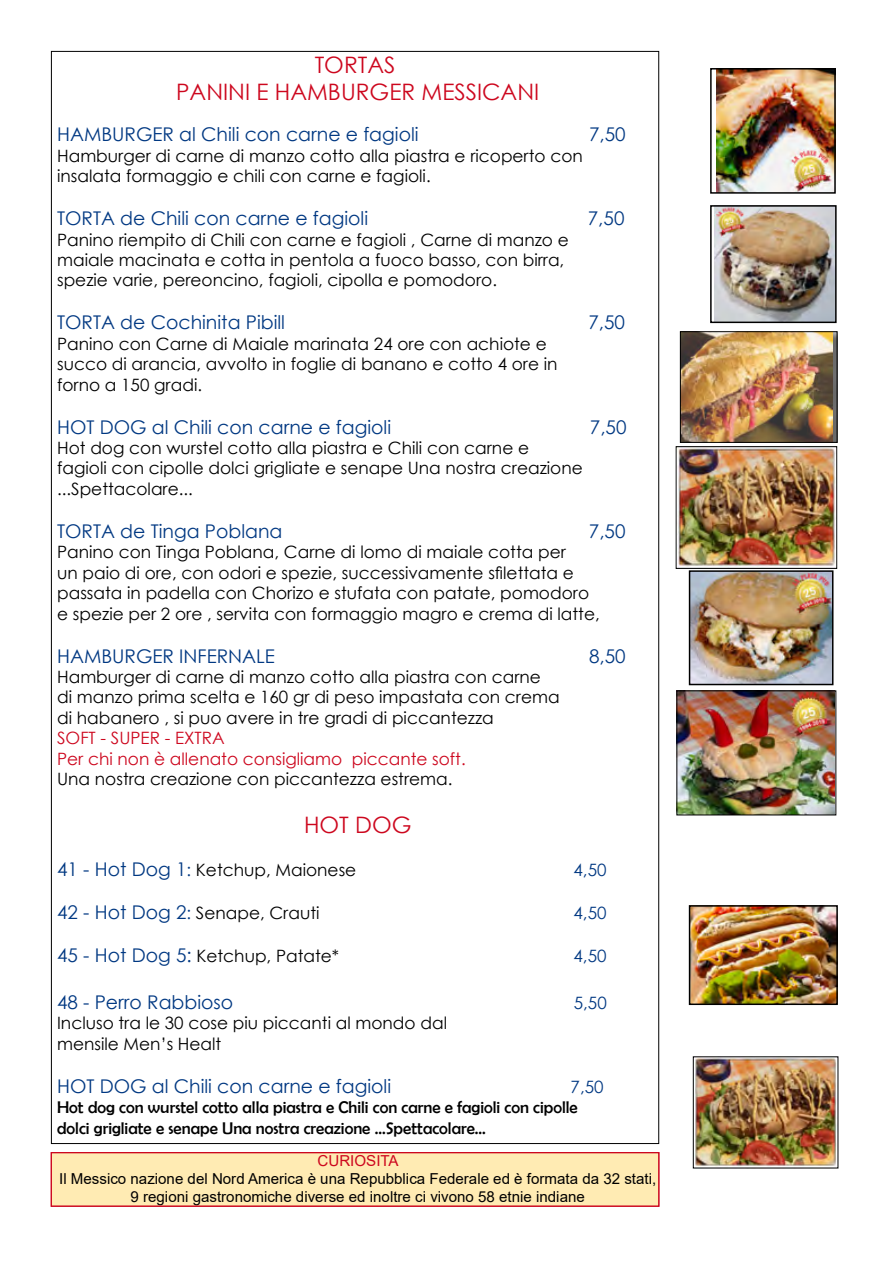
<style>
.page{position:relative;width:893px;height:1263px;background:#fff}
.page>*{position:absolute;margin:0;border:0;box-sizing:border-box;transform-origin:0 0}
.t1{font:22.65px/27.2px "Century Gothic";color:#cd071e;text-align:center}
.t2{font:18.9px "Century Gothic";color:#003882}
.t3{font:16.95px/20.4px "Century Gothic";color:#000}
.t4{font:16.95px/20.4px "Berlin Sans FB";color:#000}
.t5{font:16.95px/20.4px "Century Gothic";color:#cd071e}
.t6{font:16.95px "Century Gothic";color:#003882}
.t7{font:15.15px/18.1px "Arial";color:#000;text-align:center}
.t8{font:15.15px "Arial";color:#cd071e}
.s1{font-size:18.9px;color:#003882}
.s2{color:#003882}
</style>
<div class="page">
<img style="left:714px;top:208px;width:120px;height:112px">
<div style="left:710px;top:205px;width:127px;height:118px;border:2px solid #000"></div>
<img style="left:716px;top:71px;width:117px;height:120px">
<div style="left:710px;top:68px;width:126px;height:126px;border:2px solid #000"></div>
<img style="left:679px;top:693px;width:155px;height:120px">
<div style="left:677px;top:691px;width:159px;height:124px;border:1px solid #000"></div>
<img style="left:682px;top:334px;width:150px;height:106px">
<img style="left:678px;top:448px;width:157px;height:118px">
<img style="left:695px;top:1059px;width:141px;height:107px">
<img style="left:692px;top:908px;width:143px;height:94px">
<div style="left:689px;top:905px;width:149px;height:100px;border:2px solid #000"></div>
<img style="left:692px;top:573px;width:138px;height:109px">
<div style="left:689px;top:570px;width:144px;height:115px;border:2px solid #000"></div>
<div style="left:51px;top:1152px;width:608px;height:52px;background:#ffebb3"></div>
<h1 class="t1" style="left:176px;top:50px;width:365px">TORTAS<br>PANINI E HAMBURGER MESSICANI</h1>
<p class="t2" style="left:57px;top:121px;width:363px">HAMBURGER al Chili con carne e fagioli</p>
<p class="t2" style="left:589px;top:121px;width:38px">7,50</p>
<p class="t3" style="left:57px;top:145px;width:527px">Hamburger di carne di manzo cotto alla piastra e ricoperto con insalata formaggio e chili con carne e fagioli.</p>
<p class="t2" style="left:57px;top:205px;width:312px">TORTA de Chili con carne e fagioli</p>
<p class="t2" style="left:588px;top:205px;width:38px">7,50</p>
<p class="t3" style="left:57px;top:229px;width:513px">Panino riempito di Chili con carne e fagioli , Carne di manzo e maiale macinata e cotta in pentola a fuoco basso, con birra, spezie varie, pereoncino, fagioli, cipolla e pomodoro.</p>
<p class="t2" style="left:57px;top:309px;width:229px">TORTA de Cochinita Pibill</p>
<p class="t2" style="left:588px;top:309px;width:38px">7,50</p>
<p class="t3" style="left:57px;top:333px;width:502px">Panino con Carne di Maiale marinata 24 ore con achiote e succo di arancia, avvolto in foglie di banano e cotto 4 ore in forno a 150 gradi.</p>
<p class="t2" style="left:57px;top:414px;width:336px">HOT DOG al Chili con carne e fagioli</p>
<p class="t2" style="left:590px;top:414px;width:38px">7,50</p>
<p class="t3" style="left:57px;top:437px;width:527px">Hot dog con wurstel cotto alla piastra e Chili con carne e fagioli con cipolle dolci grigliate e senape Una nostra creazione ...Spettacolare...</p>
<p class="t2" style="left:57px;top:518px;width:227px">TORTA de Tinga Poblana</p>
<p class="t2" style="left:589px;top:518px;width:38px">7,50</p>
<p class="t3" style="left:57px;top:542px;width:544px">Panino con Tinga Poblana, Carne di lomo di maiale cotta per<br>un paio di ore, con odori e spezie, successivamente sfilettata e passata in padella con Chorizo e stufata con patate, pomodoro e spezie per 2 ore , servita con formaggio magro e crema di latte,</p>
<p class="t2" style="left:57px;top:642px;width:219px">HAMBURGER INFERNALE</p>
<p class="t2" style="left:589px;top:642px;width:38px">8,50</p>
<p class="t3" style="left:57px;top:666px;width:504px">Hamburger di carne di manzo cotto alla piastra con carne di manzo prima scelta e 160 gr di peso impastata con crema di habanero , si puo avere in tre gradi di piccantezza</p>
<p class="t5" style="left:57px;top:728px;width:410px">SOFT - SUPER - EXTRA<br>Per chi non è allenato consigliamo piccante soft.</p>
<p class="t3" style="left:57px;top:768px;width:397px">Una nostra creazione con piccantezza estrema.</p>
<h1 class="t1" style="left:304px;top:810px;width:109px">HOT DOG</h1>
<p class="t3" style="left:57px;top:859px;width:301px"><span class="s1">41 - Hot Dog 1</span><span class="s2">:</span> Ketchup, Maionese</p>
<p class="t6" style="left:574px;top:858px;width:34px">4,50</p>
<p class="t3" style="left:57px;top:902px;width:264px"><span class="s1">42 - Hot Dog 2</span><span class="s2">:</span> Senape, Crauti</p>
<p class="t6" style="left:574px;top:901px;width:34px">4,50</p>
<p class="t3" style="left:57px;top:945px;width:283px"><span class="s1">45 - Hot Dog 5:</span> Ketchup, Patate*</p>
<p class="t6" style="left:574px;top:944px;width:34px">4,50</p>
<p class="t2" style="left:57px;top:989px;width:178px">48 - Perro Rabbioso</p>
<p class="t6" style="left:574px;top:991px;width:34px">5,50</p>
<p class="t3" style="left:57px;top:1013px;width:391px">Incluso tra le 30 cose piu piccanti al mondo dal mensile Men’s Healt</p>
<p class="t2" style="left:57px;top:1073px;width:336px">HOT DOG al Chili con carne e fagioli</p>
<p class="t6" style="left:571px;top:1075px;width:34px">7,50</p>
<p class="t4" style="left:57px;top:1097px;width:522px">Hot dog con wurstel cotto alla piastra e Chili con carne e fagioli con cipolle dolci grigliate e senape Una nostra creazione ...Spettacolare...</p>
<p class="t8" style="left:318px;top:1150px;width:83px">CURIOSITA</p>
<p class="t7" style="left:59px;top:1169px;width:599px">Il Messico nazione del Nord America è una Repubblica Federale ed è formata da 32 stati,<br>9 regioni gastronomiche diverse ed inoltre ci vivono 58 etnie indiane</p>
</div>
